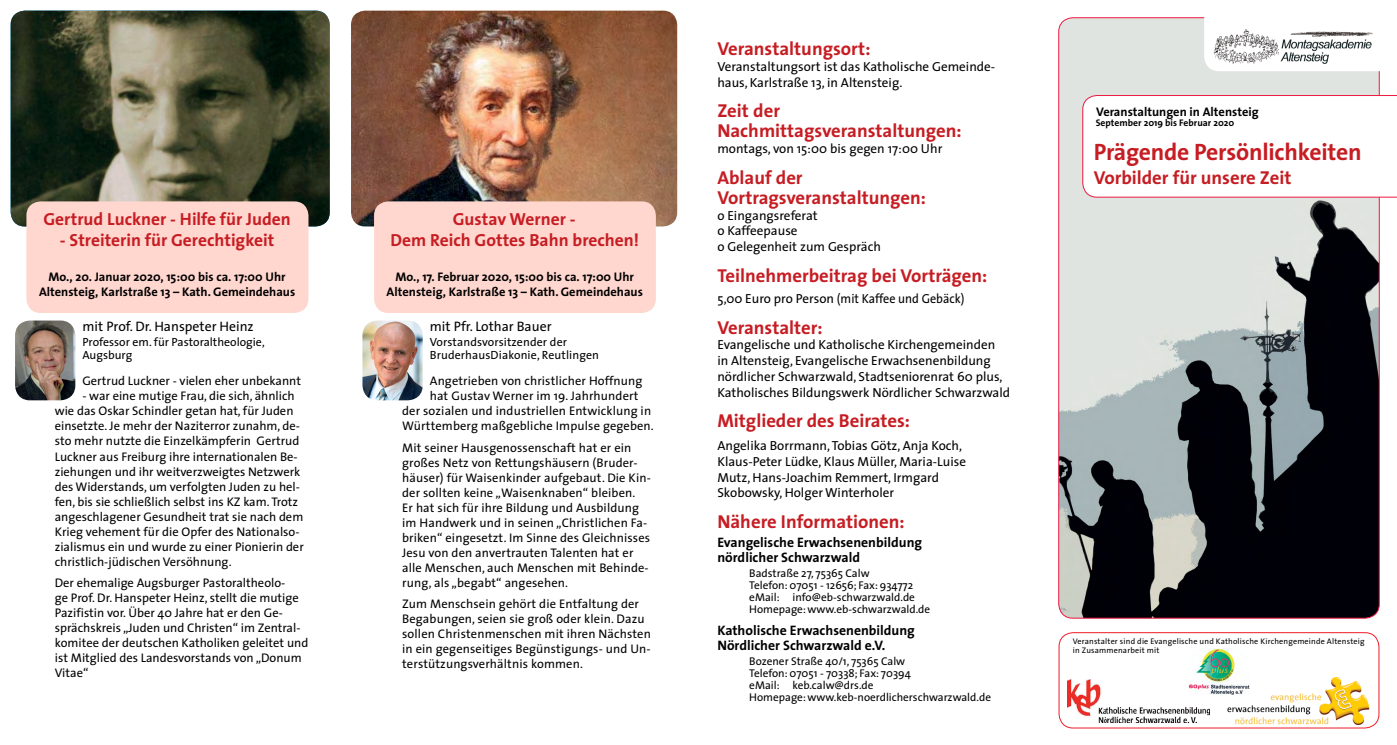
<style>
.page{position:relative;width:1397px;height:745px;background:#fff}
.page>*{position:absolute;margin:0;border:0;box-sizing:border-box;transform-origin:0 0}
.t1{font:700 23.75px "The Sans";letter-spacing:-.01em;color:#c61d23}
.t2{font:700 18.75px/20px "The Sans";color:#c61d23}
.t3{font:700 17.5px/21px "The Sans";color:#c61d23;text-align:center}
.t4{font:700 13.75px/15px "The Sans";color:#000}
.t5{font:13.75px "The Sans";color:#000}
.t6{font:13.12px/15.8px "The Sans";color:#000}
.t7{font:12.5px/15px "The Sans";color:#000}
.t8{font:700 12.5px/15px "The Sans";color:#000;text-align:center}
.t9{font:11.88px/13.1px "The Sans";letter-spacing:.01em;color:#000}
.t10{font:11.25px/11.9px "The Sans";color:#000}
.t11{font:700 9.62px "The Sans";color:#000}
.t12{font:8.12px/9.8px "The Sans";letter-spacing:.02em;color:#000}
</style>
<div class="page">
<div style="left:1058px;top:18px;width:320px;height:599px;background:#e0e4e1;border-radius:14px"></div>
<img style="left:1058px;top:197px;width:320px;height:420px">
<div style="left:1058px;top:632px;width:320px;height:95px;border:1px solid #ed1c29;border-radius:14px"></div>
<img style="left:1104px;top:707px;width:105px;height:15px">
<img style="left:1067px;top:679px;width:37px;height:43px">
<img style="left:1227px;top:677px;width:143px;height:47px">
<div style="left:1203px;top:17px;width:175px;height:54px;background:#fff"></div>
<img style="left:1212px;top:26px;width:162px;height:41px">
<div style="left:1082px;top:95px;width:314px;height:102px;background:#fff"></div>
<img style="left:15px;top:320px;width:60px;height:80px">
<img style="left:11px;top:11px;width:319px;height:215px">
<div style="left:26px;top:201px;width:282px;height:112px;background:#ffd7cf;border-radius:14px"></div>
<img style="left:362px;top:320px;width:60px;height:80px">
<img style="left:351px;top:11px;width:326px;height:215px">
<div style="left:374px;top:201px;width:281px;height:112px;background:#ffd7cf;border-radius:14px"></div>
<img style="left:1188px;top:648px;width:61px;height:46px">
<h3 class="t3" style="left:43px;top:208px;width:249px">Gertrud Luckner - Hilfe für Juden</h3>
<h3 class="t3" style="left:60px;top:229px;width:216px">- Streiterin für Gerechtigkeit</h3>
<p class="t8" style="left:39px;top:268px;width:258px">Mo., 20. Januar 2020, 15:00 bis ca. 17:00 Uhr<br>Altensteig, Karlstraße 13 – Kath. Gemeindehaus</p>
<p class="t5" style="left:82px;top:314px;width:173px">mit Prof. Dr. Hanspeter Heinz</p>
<p class="t9" style="left:82px;top:334px;width:184px">Professor em. für Pastoraltheologie,<br>Augsburg</p>
<p class="t7" style="left:82px;top:373px;width:220px">Gertrud Luckner - vielen eher unbekannt</p>
<p class="t7" style="left:55px;top:388px;width:250px;text-indent:28px">- war eine mutige Frau, die sich, ähnlich wie das Oskar Schindler getan hat, für Juden einsetzte. Je mehr der Naziterror zunahm, de&shy;sto mehr nutzte die Einzelkämpferin Gertrud Luckner aus Freiburg ihre internationalen Be&shy;ziehungen und ihr weitverzweigtes Netzwerk des Widerstands, um verfolgten Juden zu hel&shy;fen, bis sie schließlich selbst ins KZ kam. Trotz angeschlagener Gesundheit trat sie nach dem Krieg vehement für die Opfer des Nationalso&shy;zialismus ein und wurde zu einer Pionierin der christlich-jüdischen Versöhnung.</p>
<p class="t7" style="left:55px;top:574px;width:255px">Der ehemalige Augsburger Pastoraltheolo-<br>ge Prof. Dr. Hanspeter Heinz, stellt die mutige Pazifistin vor. Über 40 Jahre hat er den Ge&shy;sprächskreis „Juden und Christen“ im Zentral&shy;komitee der deutschen Katholiken geleitet und ist Mitglied des Landesvorstands von „Donum Vitae“</p>
<h3 class="t3" style="left:390px;top:208px;width:250px">Gustav Werner -<br>Dem Reich Gottes Bahn brechen!</h3>
<p class="t8" style="left:386px;top:268px;width:258px">Mo., 17. Februar 2020, 15:00 bis ca. 17:00 Uhr<br>Altensteig, Karlstraße 13 – Kath. Gemeindehaus</p>
<p class="t5" style="left:430px;top:314px;width:123px">mit Pfr. Lothar Bauer</p>
<p class="t9" style="left:430px;top:334px;width:171px">Vorstandsvorsitzender der<br>BruderhausDiakonie, Reutlingen</p>
<p class="t7" style="left:430px;top:373px;width:214px">Angetrieben von christlicher Hoffnung</p>
<p class="t7" style="left:430px;top:388px;width:210px">hat Gustav Werner im 19. Jahrhundert</p>
<p class="t7" style="left:402px;top:403px;width:250px">der sozialen und industriellen Entwicklung in</p>
<p class="t7" style="left:402px;top:418px;width:253px">Württemberg maßgebliche Impulse gegeben.</p>
<p class="t7" style="left:402px;top:439px;width:250px">Mit seiner Hausgenossenschaft hat er ein großes Netz von Rettungshäusern (Bruder&shy;häuser) für Waisenkinder aufgebaut. Die Kin&shy;der sollten keine „Waisenknaben“ bleiben.<br>Er hat sich für ihre Bildung und Ausbildung im Handwerk und in seinen „Christlichen Fa&shy;briken“ eingesetzt. Im Sinne des Gleichnisses Jesu von den anvertrauten Talenten hat er alle Menschen, auch Menschen mit Behinde&shy;rung, als „begabt“ angesehen.</p>
<p class="t7" style="left:402px;top:595px;width:250px">Zum Menschsein gehört die Entfaltung der Begabungen, seien sie groß oder klein. Dazu sollen Christenmenschen mit ihren Nächsten in ein gegenseitiges Begünstigungs- und Un&shy;terstützungsverhältnis kommen.</p>
<h2 class="t2" style="left:717px;top:38px;width:155px">Veranstaltungsort:</h2>
<p class="t6" style="left:717px;top:58px;width:279px">Veranstaltungsort ist das Katholische Gemeinde&shy;haus, Karlstraße 13, in Altensteig.</p>
<h2 class="t2" style="left:717px;top:100px;width:246px">Zeit der<br>Nachmittagsveranstaltungen:</h2>
<p class="t6" style="left:717px;top:140px;width:226px">montags, von 15:00 bis gegen 17:00 Uhr</p>
<h2 class="t2" style="left:717px;top:167px;width:210px">Ablauf der<br>Vortragsveranstaltungen:</h2>
<p class="t6" style="left:717px;top:207px;width:165px">o Eingangsreferat<br>o Kaffeepause<br>o Gelegenheit zum Gespräch</p>
<h2 class="t2" style="left:717px;top:265px;width:271px">Teilnehmerbeitrag bei Vorträgen:</h2>
<p class="t6" style="left:717px;top:290px;width:248px">5,00 Euro pro Person (mit Kaffee und Gebäck)</p>
<h2 class="t2" style="left:717px;top:316px;width:107px">Veranstalter:</h2>
<p class="t6" style="left:717px;top:336px;width:294px">Evangelische und Katholische Kirchengemeinden<br>in Altensteig, Evangelische Erwachsenenbildung nördlicher Schwarzwald, Stadtseniorenrat 60 plus, Katholisches Bildungswerk Nördlicher Schwarzwald</p>
<h2 class="t2" style="left:717px;top:410px;width:194px">Mitglieder des Beirates:</h2>
<p class="t6" style="left:717px;top:437px;width:250px">Angelika Borrmann, Tobias Götz, Anja Koch, Klaus-Peter Lüdke, Klaus Müller, Maria-Luise Mutz, Hans-Joachim Remmert, Irmgard Skobowsky, Holger Winterholer</p>
<h2 class="t2" style="left:717px;top:511px;width:189px">Nähere Informationen:</h2>
<p class="t4" style="left:717px;top:534px;width:206px">Evangelische Erwachsenenbildung nördlicher Schwarzwald</p>
<p class="t10" style="left:749px;top:566px;width:182px">Badstraße 27, 75365 Calw<br>Telefon: 07051 - 12656; Fax: 934772 eMail: info@eb-schwarzwald.de<br>Homepage:www.eb-schwarzwald.de</p>
<p class="t4" style="left:717px;top:622px;width:199px">Katholische Erwachsenenbildung<br>Nördlicher Schwarzwald e.V.</p>
<p class="t10" style="left:749px;top:654px;width:243px">Bozener Straße 40/1, 75365 Calw<br>Telefon: 07051 - 70338; Fax: 70394<br>eMail: keb.calw@drs.de Homepage:www.keb-noerdlicherschwarzwald.de</p>
<p class="t8" style="left:1095px;top:103px;width:164px">Veranstaltungen in Altensteig</p>
<p class="t11" style="left:1095px;top:115px;width:140px">September 2019 bis Februar 2020</p>
<h1 class="t1" style="left:1093px;top:132px;width:269px">Prägende Persönlichkeiten</h1>
<h2 class="t2" style="left:1093px;top:167px;width:199px">Vorbilder für unsere Zeit</h2>
<p class="t12" style="left:1072px;top:635px;width:293px">Veranstalter sind die Evangelische und Katholische Kirchengemeinde Altensteig in Zusammenarbeit mit</p>
</div>
